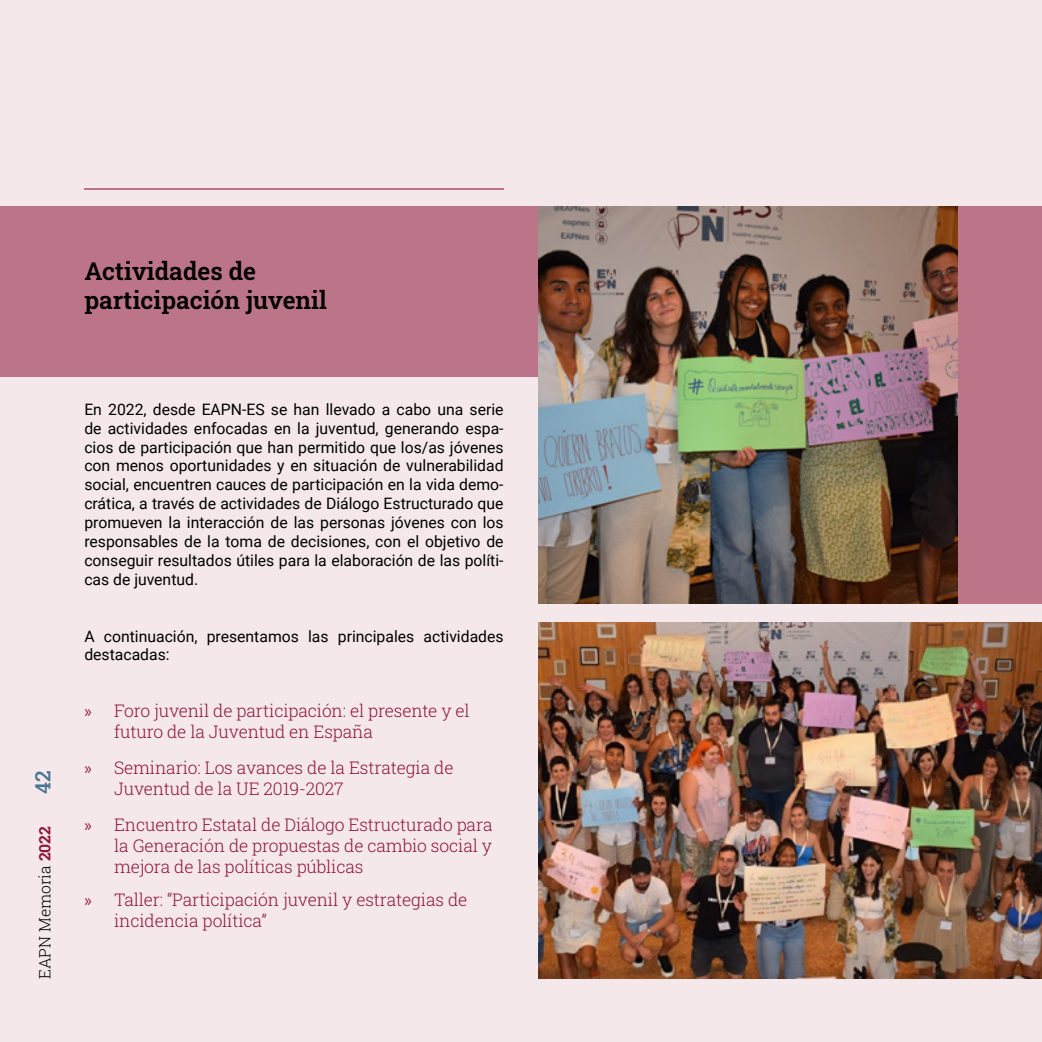
<style>
.page{position:relative;width:1042px;height:1042px;background:#f4e8eb}
.page>*{position:absolute;margin:0;border:0;box-sizing:border-box;transform-origin:0 0}
.t1{font:600 24.5px/29.4px "Roboto Slab";color:#000}
.t2{font:500 21px "Roboto Slab";color:#497593}
.t3{font:17.5px/21px "Roboto Slab";letter-spacing:-.01em;color:#8f1739}
.t4{font:15.75px/18.9px "Roboto";color:#000;text-align:justify}
.t5{font:15.75px "Roboto Slab";color:#000}
.s1{color:#8f1739}
.s2{font-family:"Myriad Pro"}
</style>
<div class="page">
<div style="left:0;top:207px;width:957px;height:170px;background:#bc7488"></div>
<div style="left:538px;top:207px;width:504px;height:397px;background:#bc7488"></div>
<img style="left:538px;top:207px;width:419px;height:397px">
<img style="left:538px;top:623px;width:503px;height:356px">
<hr style="left:1041px;top:623px;width:1px;height:356px;background:#f5f9fc">
<hr style="left:84px;top:188px;width:420px;height:1px;background:#bc7488">
<h1 class="t1" style="left:84px;top:255px;width:244px">Actividades de participación juvenil</h1>
<h2 class="t2" style="left:29px;top:794px;width:25px;rotate:-90deg">42</h2>
<p class="t5" style="left:34px;top:979px;width:154px;rotate:-90deg">EAPN Memoria <span class="s1">2022</span></p>
<p class="t4" style="left:84px;top:399px;width:421px">En 2022, desde EAPN-ES se han llevado a cabo una serie de actividades enfocadas en la juventud, generando espa&shy;cios de participación que han permitido que los/as jóvenes con menos oportunidades y en situación de vulnerabilidad social, encuentren cauces de participación en la vida demo&shy;crática, a través de actividades de Diálogo Estructurado que promueven la interacción de las personas jóvenes con los responsables de la toma de decisiones, con el objetivo de conseguir resultados útiles para la elaboración de las políti&shy;cas de juventud.</p>
<p class="t4" style="left:84px;top:626px;width:421px">A continuación, presentamos las principales actividades destacadas:</p>
<p class="t3" style="left:114px;top:700px;width:357px;text-indent:-30px"><span class="s2">»</span> Foro juvenil de participación: el presente y el futuro de la Juventud en España</p>
<p class="t3" style="left:114px;top:756px;width:341px;text-indent:-30px"><span class="s2">»</span> Seminario: Los avances de la Estrategia de<br>Juventud de la UE 2019-2027</p>
<p class="t3" style="left:114px;top:813px;width:380px;text-align:justify;text-indent:-30px"><span class="s2">»</span> Encuentro Estatal de Diálogo Estructurado para la Generación de propuestas de cambio social y mejora de las políticas públicas</p>
<p class="t3" style="left:114px;top:889px;width:355px;text-indent:-30px"><span class="s2">»</span> Taller: “Participación juvenil y estrategias de incidencia política”</p>
</div>
